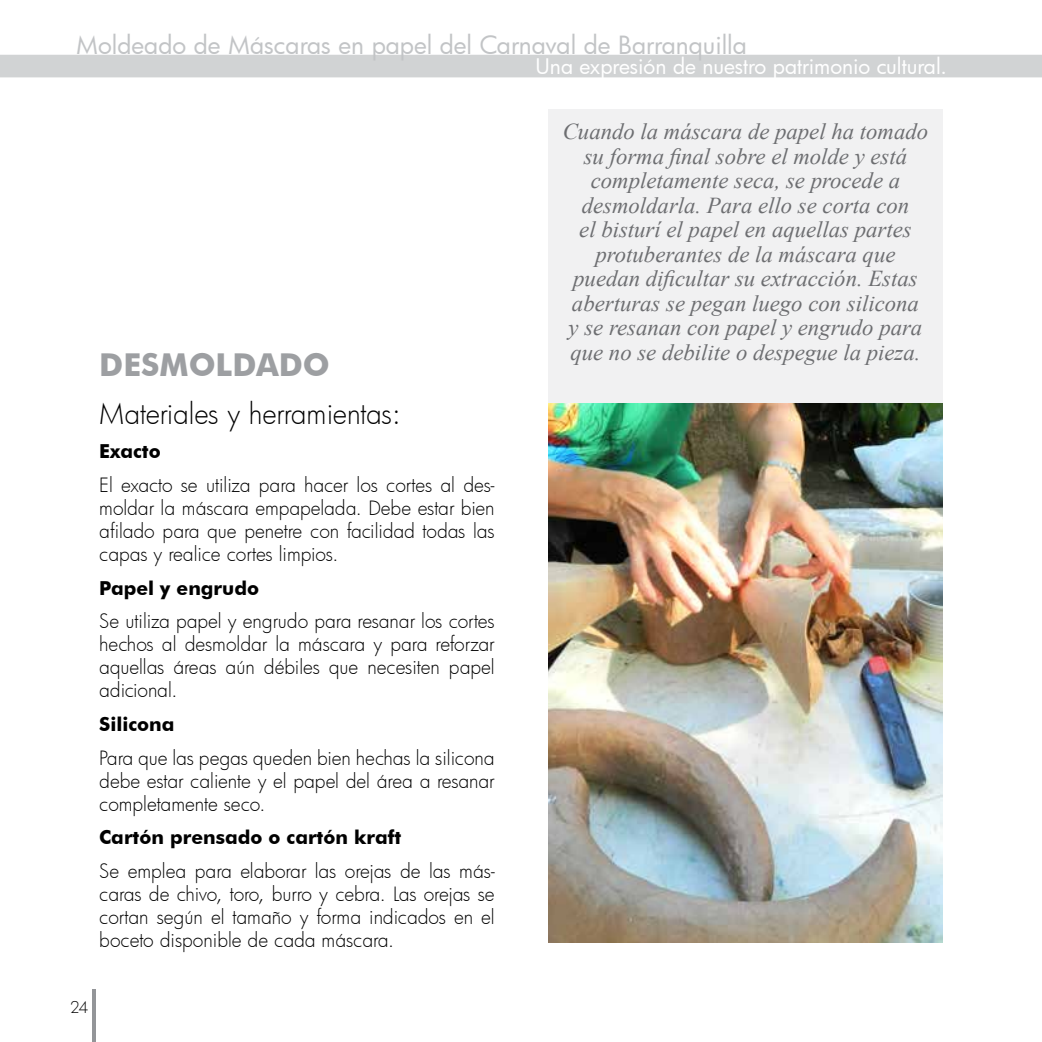
<style>
.page{position:relative;width:1042px;height:1042px;background:#fff}
.page>*{position:absolute;margin:0;border:0;box-sizing:border-box;transform-origin:0 0}
.t1{font:700 31.5px "Futura BT";color:#9d9fa2}
.t2{font:300 28px "Futura";letter-spacing:-.01em;color:#000}
.t3{font:24.5px "Futura";color:#c2c4c6}
.t4{font:italic 22.75px/24.5px "Times New Roman";color:#6d6e71;text-align:center}
.t5{font:21px "Futura";color:#fff}
.t6{font:300 19.25px/23.1px "Futura";letter-spacing:-.005em;color:#000;text-align:justify}
.t7{font:700 19.25px "Futura BT";color:#000}
.t8{font:300 15.75px "Futura";color:#000}
</style>
<div class="page">
<div style="left:0;top:55px;width:1042px;height:22px;background:#d1d3d4"></div>
<hr style="left:93px;top:989px;width:3px;height:53px;background:#939598">
<img style="left:548px;top:403px;width:395px;height:540px">
<div style="left:548px;top:109px;width:395px;height:294px;background:#f1f1f2"></div>
<p class="t3" style="left:76px;top:29px;width:672px">Moldeado de Máscaras en papel del Carnaval de Barranquilla</p>
<p class="t5" style="left:536px;top:52px;width:413px">Una expresión de nuestro patrimonio cultural.</p>
<h1 class="t1" style="left:99px;top:346px;width:232px">DESMOLDADO</h1>
<h2 class="t2" style="left:99px;top:395px;width:303px">Materiales y herramientas:</h2>
<p class="t7" style="left:99px;top:439px;width:63px">Exacto</p>
<p class="t6" style="left:99px;top:473px;width:397px">El exacto se utiliza para hacer los cortes al des&shy;moldar la máscara empapelada. Debe estar bien afilado para que penetre con facilidad todas las capas y realice cortes limpios.</p>
<p class="t7" style="left:99px;top:576px;width:161px">Papel y engrudo</p>
<p class="t6" style="left:99px;top:609px;width:397px">Se utiliza papel y engrudo para resanar los cortes hechos al desmoldar la máscara y para reforzar aquellas áreas aún débiles que necesiten papel adicional.</p>
<p class="t7" style="left:99px;top:712px;width:77px">Silicona</p>
<p class="t6" style="left:99px;top:746px;width:397px">Para que las pegas queden bien hechas la silicona debe estar caliente y el papel del área a resanar completamente seco.</p>
<p class="t7" style="left:99px;top:826px;width:303px">Cartón prensado o cartón kraft</p>
<p class="t6" style="left:99px;top:859px;width:397px">Se emplea para elaborar las orejas de las más&shy;caras de chivo, toro, burro y cebra. Las orejas se cortan según el tamaño y forma indicados en el boceto disponible de cada máscara.</p>
<p class="t8" style="left:70px;top:996px;width:20px">24</p>
<p class="t4" style="left:563px;top:119px;width:367px">Cuando la máscara de papel ha tomado su forma final sobre el molde y está completamente seca, se procede a desmoldarla. Para ello se corta con<br>el bisturí el papel en aquellas partes protuberantes de la máscara que puedan dificultar su extracción. Estas aberturas se pegan luego con silicona<br>y se resanan con papel y engrudo para que no se debilite o despegue la pieza.</p>
</div>
